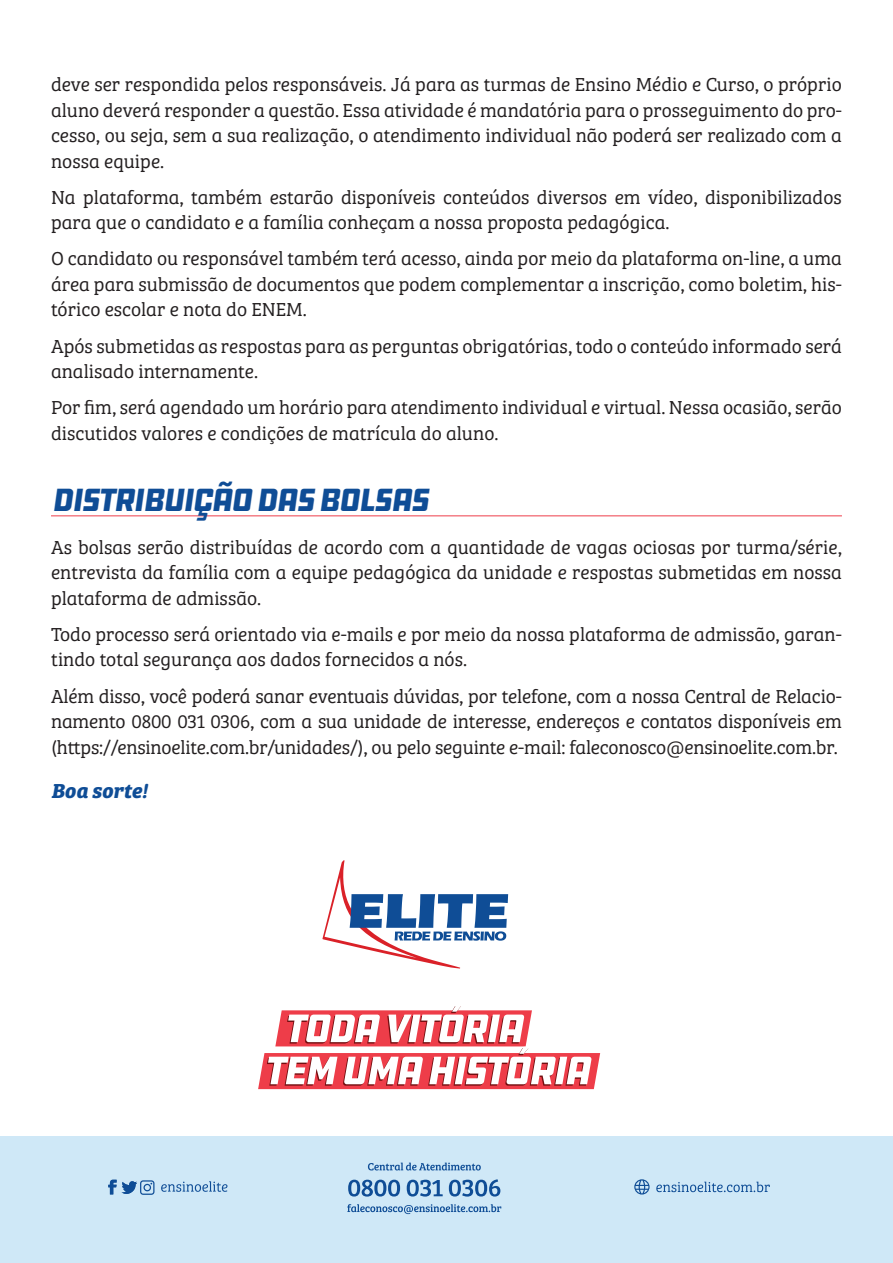
<style>
.page{position:relative;width:893px;height:1263px;background:#fff}
.page>*{position:absolute;margin:0;border:0;box-sizing:border-box;transform-origin:0 0}
.Títulos{font:33px "DDC Hardware";color:#0f4d96}
.TEXTO_Corrido{font:italic 700 21px "Bree Serif";color:#0f4d96}
.TEXTO_Corrido-2{font:300 19.5px/25.5px "Bree Serif";color:#231f20;text-align:justify}
</style>
<div class="page">
<hr style="left:51px;top:515px;width:791px;height:1px;background:#ee3e4b">
<div style="left:0;top:1136px;width:893px;height:127px;background:#cfe8f7"></div>
<svg style="left:656px;top:1182px;width:114px;height:10px"></svg>
<svg style="left:634px;top:1179px;width:16px;height:15px"></svg>
<svg style="left:368px;top:1162px;width:113px;height:8px"></svg>
<svg style="left:348px;top:1180px;width:52px;height:16px"></svg>
<svg style="left:407px;top:1180px;width:36px;height:16px"></svg>
<svg style="left:449px;top:1179px;width:51px;height:17px"></svg>
<svg style="left:347px;top:1204px;width:154px;height:10px"></svg>
<svg style="left:108px;top:1180px;width:46px;height:15px"></svg>
<svg style="left:161px;top:1181px;width:66px;height:11px"></svg>
<svg style="left:322px;top:860px;width:186px;height:108px"></svg>
<svg style="left:258px;top:1006px;width:342px;height:83px"></svg>
<p class="TEXTO_Corrido-2" style="left:51px;top:71px;width:792px">deve ser respondida pelos responsáveis. Já para as turmas de Ensino Médio e Curso, o próprio aluno deverá responder a questão. Essa atividade é mandatória para o prosseguimento do pro&shy;cesso, ou seja, sem a sua realização, o atendimento individual não poderá ser realizado com a nossa equipe.</p>
<p class="TEXTO_Corrido-2" style="left:51px;top:183px;width:792px">Na plataforma, também estarão disponíveis conteúdos diversos em vídeo, disponibilizados para que o candidato e a família conheçam a nossa proposta pedagógica.</p>
<p class="TEXTO_Corrido-2" style="left:51px;top:245px;width:792px">O candidato ou responsável também terá acesso, ainda por meio da plataforma on-line, a uma área para submissão de documentos que podem complementar a inscrição, como boletim, his&shy;tórico escolar e nota do ENEM.</p>
<p class="TEXTO_Corrido-2" style="left:51px;top:332px;width:792px">Após submetidas as respostas para as perguntas obrigatórias, todo o conteúdo informado será analisado internamente.</p>
<p class="TEXTO_Corrido-2" style="left:51px;top:394px;width:792px">Por fim, será agendado um horário para atendimento individual e virtual. Nessa ocasião, serão discutidos valores e condições de matrícula do aluno.</p>
<p class="Títulos" style="left:51px;top:479px;width:386px">DISTRIBUIÇÃO DAS BOLSAS</p>
<p class="TEXTO_Corrido-2" style="left:51px;top:533px;width:792px">As bolsas serão distribuídas de acordo com a quantidade de vagas ociosas por turma/série, entrevista da família com a equipe pedagógica da unidade e respostas submetidas em nossa plataforma de admissão.</p>
<p class="TEXTO_Corrido-2" style="left:51px;top:620px;width:792px">Todo processo será orientado via e-mails e por meio da nossa plataforma de admissão, garan&shy;tindo total segurança aos dados fornecidos a nós.</p>
<p class="TEXTO_Corrido-2" style="left:51px;top:682px;width:792px">Além disso, você poderá sanar eventuais dúvidas, por telefone, com a nossa Central de Relacio&shy;namento 0800 031 0306, com a sua unidade de interesse, endereços e contatos disponíveis em (https://ensinoelite.com.br/unidades/), ou pelo seguinte e-mail: faleconosco@ensinoelite.com.br.</p>
<p class="TEXTO_Corrido" style="left:51px;top:774px;width:98px">Boa sorte!</p>
</div>
